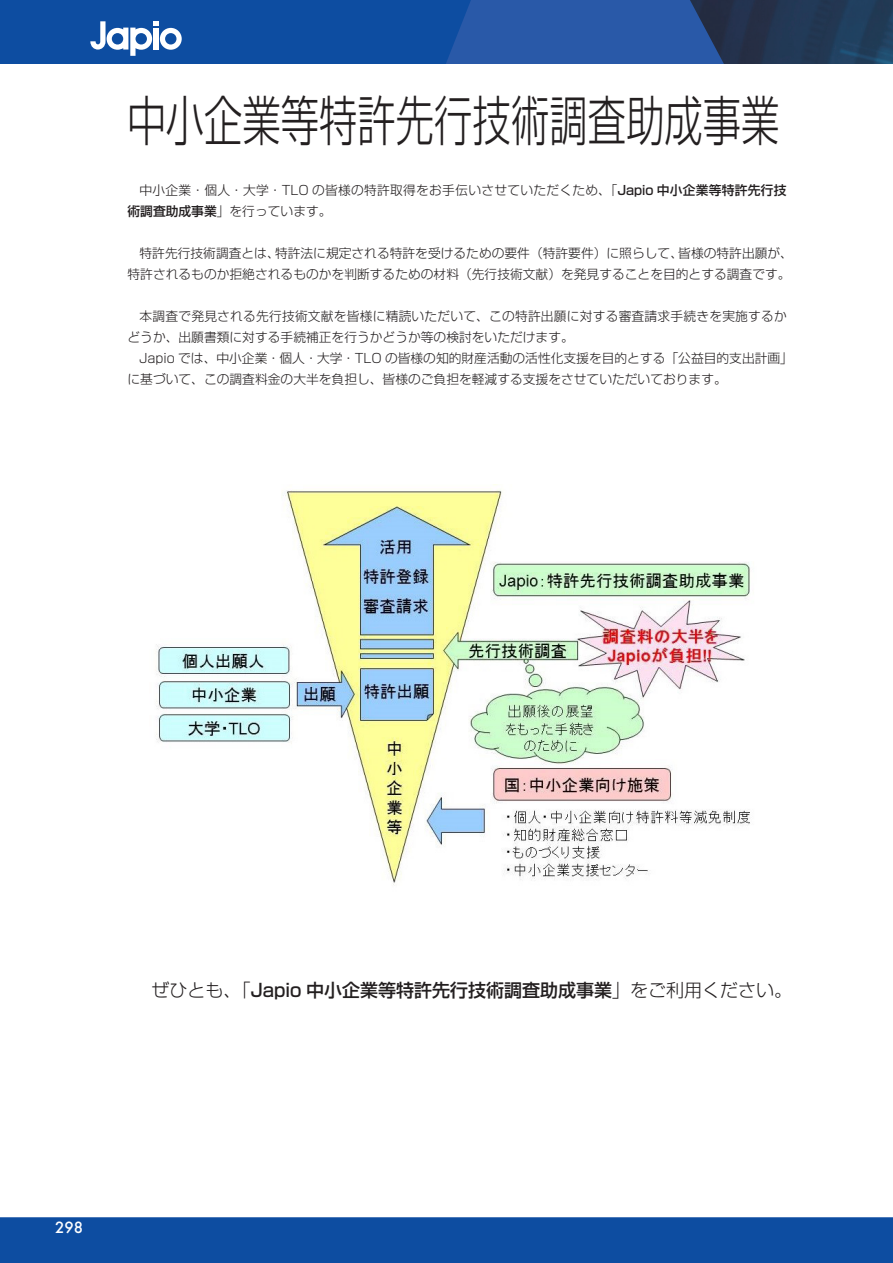
<style>
.page{position:relative;width:893px;height:1263px;background:#fff}
.page>*{position:absolute;margin:0;border:0;box-sizing:border-box;transform-origin:0 0}
.本文{font:300 54px "Shin Go Pro";color:#231f20;scale:.71 1}
.本文-2{font:500 18px "Shin Go Pro";color:#231f20}
.t1{font:500 15px "Futura";color:#fff}
.本文-3{font:300 12.75px/21px "Shin Go Pro";color:#231f20}
.本文-4{font:300 12.75px/21px "Shin Go Pro";letter-spacing:.02em;color:#231f20}
.s1{font-weight:500}
.s2{font-weight:300}
</style>
<div class="page">
<div style="left:0;top:1217px;width:893px;height:46px;background:#0d4da1"></div>
<img style="left:724px;top:0;width:169px;height:64px">
<svg style="left:476px;top:0;width:248px;height:64px;background:#2855a0"></svg>
<svg style="left:0;top:0;width:476px;height:64px;background:#1855a5"></svg>
<img style="left:156px;top:490px;width:594px;height:395px">
<p class="本文" style="left:128px;top:76px;width:919px">中小企業等特許先行技術調査助成事業</p>
<p class="本文-4" style="left:128px;top:178px;width:661px;text-indent:12px">中小企業・個人・大学・TLO の皆様の特許取得をお手伝いさせていただくため、「<span class="s1">Japio 中小企業等特許先行技術調査助成事業</span>」を行っています。</p>
<p class="本文-3" style="left:128px;top:241px;width:667px;text-align:right">特許先行技術調査とは、特許法に規定される特許を受けるための要件（特許要件）に照らして、皆様の特許出願が、特許されるものか拒絶されるものかを判断するための材料（先行技術文献）を発見することを目的とする調査です。</p>
<p class="本文-3" style="left:128px;top:304px;width:661px;text-indent:12px">本調査で発見される先行技術文献を皆様に精読いただいて、この特許出願に対する審査請求手続きを実施するかどうか、出願書類に対する手続補正を行うかどうか等の検討をいただけます。</p>
<p class="本文-3" style="left:128px;top:346px;width:667px;text-indent:12px">Japio では、中小企業・個人・大学・TLO の皆様の知的財産活動の活性化支援を目的とする「公益目的支出計画」に基づいて、この調査料金の大半を負担し、皆様のご負担を軽減する支援をさせていただいております。</p>
<p class="本文-2" style="left:152px;top:976px;width:642px"><span class="s2">ぜひとも、「</span>Japio 中小企業等特許先行技術調査助成事業<span class="s2">」をご利用ください。</span></p>
<p class="t1" style="left:55px;top:1217px;width:29px">298</p>
</div>
